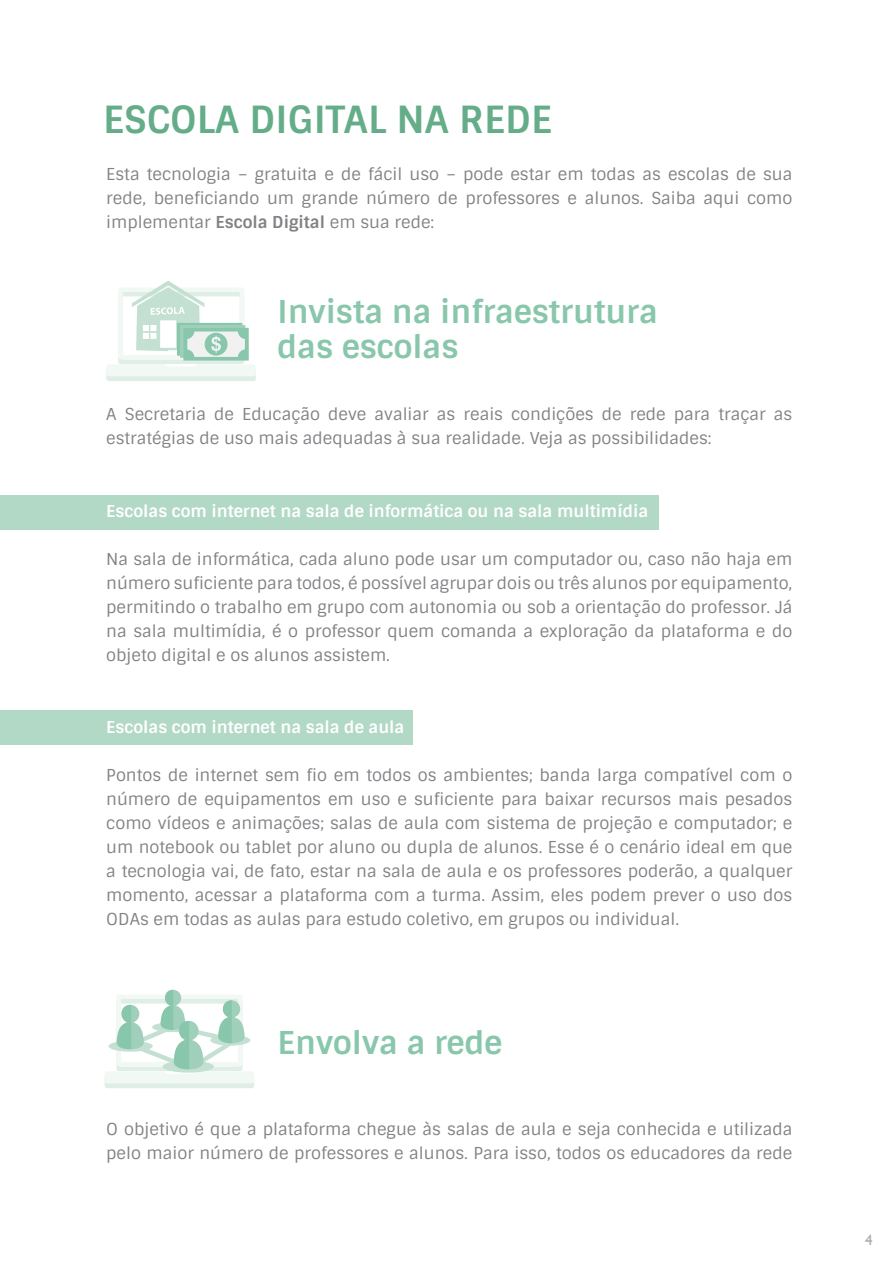
<style>
.page{position:relative;width:893px;height:1263px;background:#fff}
.page>*{position:absolute;margin:0;border:0;box-sizing:border-box;transform-origin:0 0}
.t1{font:700 37.5px "Sintony";color:#64ad88}
.t2{font:700 31.5px/34.5px "Sintony";color:#89c7ac}
.t3{font:16.5px/24px "Sintony";color:#808285;text-align:justify}
.t4{font:700 16.5px "Sintony";color:#fff}
.t5{font:15px "Gill Sans";color:#a7a9ac}
.s1{font-weight:700}
</style>
<div class="page">
<div style="left:0;top:495px;width:658px;height:34px;background:#b2d8c6"></div>
<div style="left:0;top:710px;width:412px;height:34px;background:#b2d8c6"></div>
<svg style="left:106px;top:281px;width:150px;height:100px"></svg>
<svg style="left:105px;top:990px;width:149px;height:98px"></svg>
<h1 class="t1" style="left:103px;top:96px;width:450px">ESCOLA DIGITAL NA REDE</h1>
<p class="t3" style="left:106px;top:162px;width:688px">Esta tecnologia – gratuita e de fácil uso – pode estar em todas as escolas de sua rede, beneficiando um grande número de professores e alunos. Saiba aqui como implementar <span class="s1">Escola Digital</span> em sua rede:</p>
<h2 class="t2" style="left:278px;top:295px;width:382px">Invista na infraestrutura das escolas</h2>
<p class="t3" style="left:106px;top:402px;width:687px">A Secretaria de Educação deve avaliar as reais condições de rede para traçar as estratégias de uso mais adequadas à sua realidade. Veja as possibilidades:</p>
<p class="t4" style="left:106px;top:501px;width:543px">Escolas com internet na sala de informática ou na sala multimídia</p>
<p class="t3" style="left:106px;top:547px;width:688px">Na sala de informática, cada aluno pode usar um computador ou, caso não haja em número suficiente para todos, é possível agrupar dois ou três alunos por equipamento, permitindo o trabalho em grupo com autonomia ou sob a orientação do professor. Já na sala multimídia, é o professor quem comanda a exploração da plataforma e do objeto digital e os alunos assistem.</p>
<p class="t4" style="left:106px;top:717px;width:300px">Escolas com internet na sala de aula</p>
<p class="t3" style="left:106px;top:763px;width:688px">Pontos de internet sem fio em todos os ambientes; banda larga compatível com o número de equipamentos em uso e suficiente para baixar recursos mais pesados como vídeos e animações; salas de aula com sistema de projeção e computador; e um notebook ou tablet por aluno ou dupla de alunos. Esse é o cenário ideal em que a tecnologia vai, de fato, estar na sala de aula e os professores poderão, a qualquer momento, acessar a plataforma com a turma. Assim, eles podem prever o uso dos ODAs em todas as aulas para estudo coletivo, em grupos ou individual.</p>
<h2 class="t2" style="left:278px;top:1025px;width:226px">Envolva a rede</h2>
<p class="t3" style="left:106px;top:1117px;width:688px">O objetivo é que a plataforma chegue às salas de aula e seja conhecida e utilizada pelo maior número de professores e alunos. Para isso, todos os educadores da rede</p>
<p class="t5" style="left:865px;top:1231px;width:9px">4</p>
</div>
